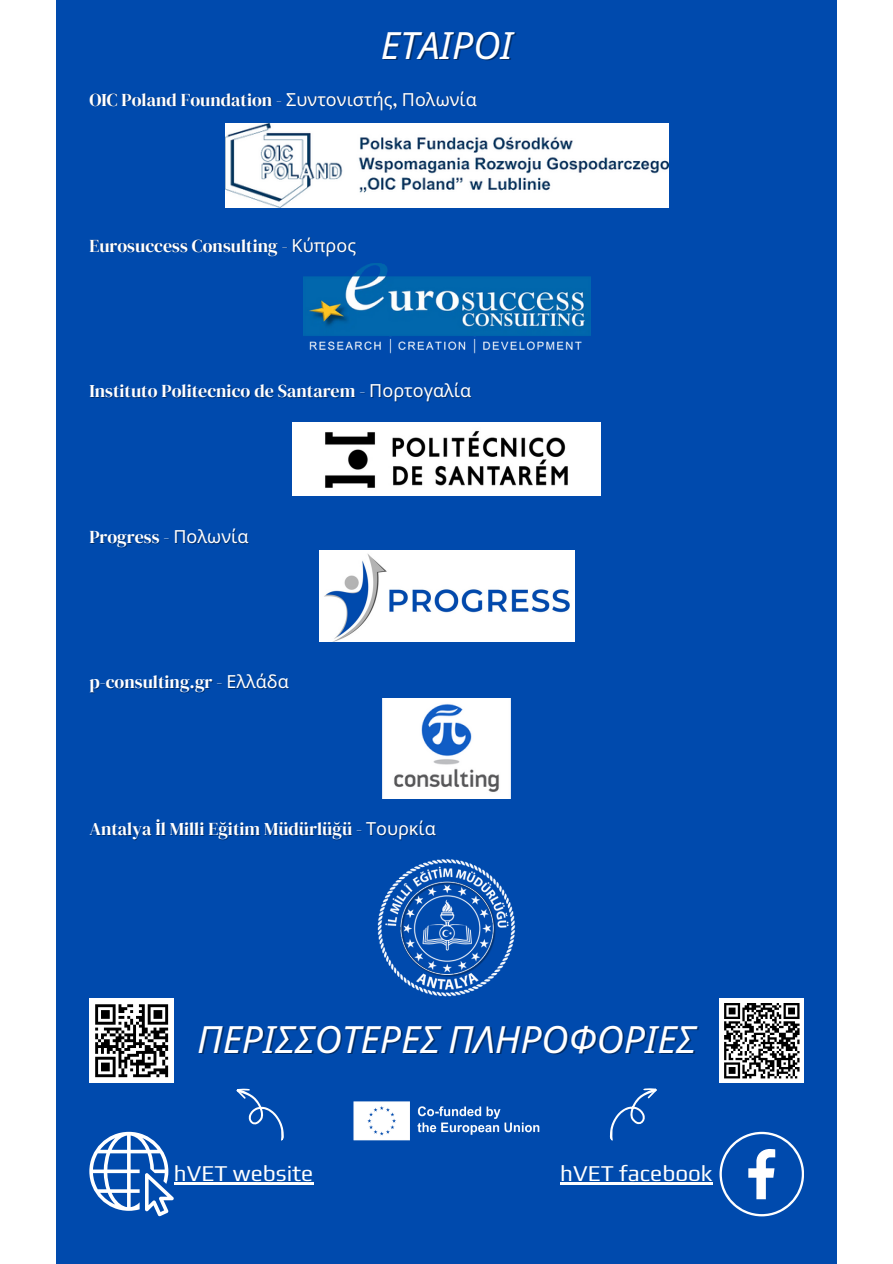
<style>
.page{position:relative;width:893px;height:1264px;background:#fff}
.page>*{position:absolute;margin:0;border:0;box-sizing:border-box;transform-origin:0 0}
.t1{font:italic 37.5px "Noto Sans";color:#fff}
.t2{font:22.5px "Play";color:#fff}
.t3{font:18px "DM Serif Display";color:#fff}
.s1{font-family:"Noto Sans"}
.s2{color:rgb(3 77 162/.4)}
</style>
<div class="page">
<img style="left:56px;top:0;width:781px;height:1263px">
<hr style="left:174px;top:1181px;width:139px;height:3px;background:#fff">
<hr style="left:560px;top:1181px;width:152px;height:3px;background:#fff">
<p class="t1" style="left:381px;top:19px;width:133px">ΕΤΑΙΡΟΙ</p>
<p class="t3" style="left:89px;top:87px;width:389px">OIC Poland Foundation - <span class="s1">Συντονιστής</span>, <span class="s1">Πολωνία</span></p>
<p class="t3" style="left:89px;top:233px;width:268px">Eurosuccess Consulting - <span class="s1">Κύπρος</span></p>
<p class="t3" style="left:89px;top:378px;width:383px">Instituto Politecnico de Santarem - <span class="s1">Πορτογαλία</span></p>
<p class="t3" style="left:89px;top:524px;width:161px">Progress - <span class="s1">Πολωνία</span></p>
<p class="t3" style="left:89px;top:669px;width:201px">p-consulting.gr - <span class="s1">Ελλάδα</span></p>
<p class="t3" style="left:89px;top:816px;width:348px">Antalya İl Milli Eğitim Müdürlüğü - <span class="s1">Τουρκία</span></p>
<p class="t1" style="left:197px;top:1012px;width:500px">ΠΕΡΙΣΣΟΤΕΡΕΣ ΠΛΗΡΟΦΟΡΙΕΣ</p>
<p class="t2" style="left:174px;top:1159px;width:141px">hVET webs<span class="s2">i</span>te</p>
<p class="t2" style="left:560px;top:1159px;width:154px">hVET facebook</p>
</div>
